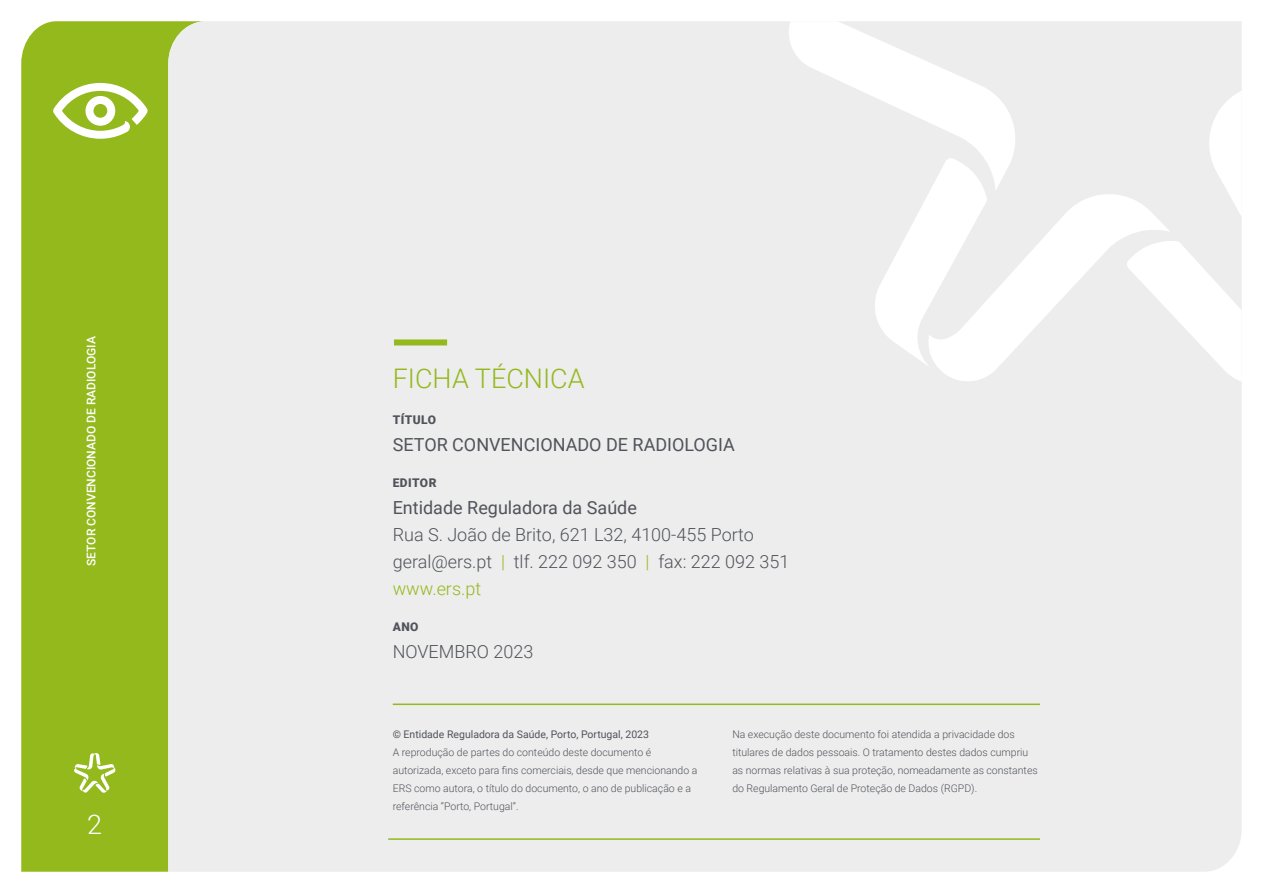
<style>
.page{position:relative;width:1263px;height:893px;background:#fff}
.page>*{position:absolute;margin:0;border:0;box-sizing:border-box;transform-origin:0 0}
.t1{font:300 27px "Roboto";color:#93b91d}
.t2{font:300 27px "Roboto";color:#fff}
.t3{font:300 18px/27px "Roboto";color:#50535a}
.t4{font:18px "Roboto";color:#50535a}
.t5{font:500 12px "Roboto";color:#fff}
.t6{font:900 12px "Roboto";letter-spacing:.04em;color:#50535a}
.t7{font:300 10.5px/18px "Roboto";color:#50535a}
.t8{font:10.5px "Roboto";color:#50535a}
.s1{color:#93b91d}
</style>
<div class="page">
<div style="left:21px;top:21px;width:147px;height:851px;background:#93b91d"></div>
<svg style="left:74px;top:753px;width:42px;height:40px"></svg>
<svg style="left:53px;top:83px;width:95px;height:56px"></svg>
<div style="left:168px;top:21px;width:1074px;height:851px;background:#ededed"></div>
<svg style="left:786px;top:21px;width:456px;height:368px;fill:#ededed"></svg>
<div style="left:394px;top:339px;width:53px;height:6px;background:#93b91d"></div>
<hr style="left:393px;top:703px;width:647px;height:2px;background:#93b91d">
<hr style="left:388px;top:838px;width:652px;height:2px;background:#93b91d">
<p class="t5" style="left:83px;top:566px;width:231px;rotate:-90deg">SETOR CONVENCIONADO DE RADIOLOGIA</p>
<h1 class="t2" style="left:87px;top:805px;width:16px">2</h1>
<h1 class="t1" style="left:393px;top:360px;width:193px">FICHA TÉCNICA</h1>
<p class="t6" style="left:393px;top:411px;width:45px">TÍTULO</p>
<h2 class="t4" style="left:393px;top:432px;width:344px">SETOR CONVENCIONADO DE RADIOLOGIA</h2>
<p class="t6" style="left:393px;top:474px;width:45px">EDITOR</p>
<h2 class="t4" style="left:393px;top:495px;width:246px">Entidade Reguladora da Saúde</h2>
<h2 class="t3" style="left:393px;top:520px;width:398px">Rua S. João de Brito, 621 L32, 4100-455 Porto geral@ers.pt <span class="s1">|</span> tlf. 222 092 350 <span class="s1">|</span> fax: 222 092 351 <span class="s1">www.ers.pt</span></h2>
<p class="t6" style="left:393px;top:618px;width:27px">ANO</p>
<h2 class="t3" style="left:393px;top:637px;width:142px">NOVEMBRO 2023</h2>
<p class="t8" style="left:393px;top:727px;width:258px">© Entidade Reguladora da Saúde, Porto, Portugal, 2023</p>
<p class="t7" style="left:393px;top:743px;width:306px">A reprodução de partes do conteúdo deste documento é autorizada, exceto para fins comerciais, desde que mencionando a ERS como autora, o título do documento, o ano de publicação e a referência “Porto, Portugal”.</p>
<p class="t7" style="left:732px;top:725px;width:307px">Na execução deste documento foi atendida a privacidade dos titulares de dados pessoais. O tratamento destes dados cumpriu as normas relativas à sua proteção, nomeadamente as constantes do Regulamento Geral de Proteção de Dados (RGPD).</p>
</div>
